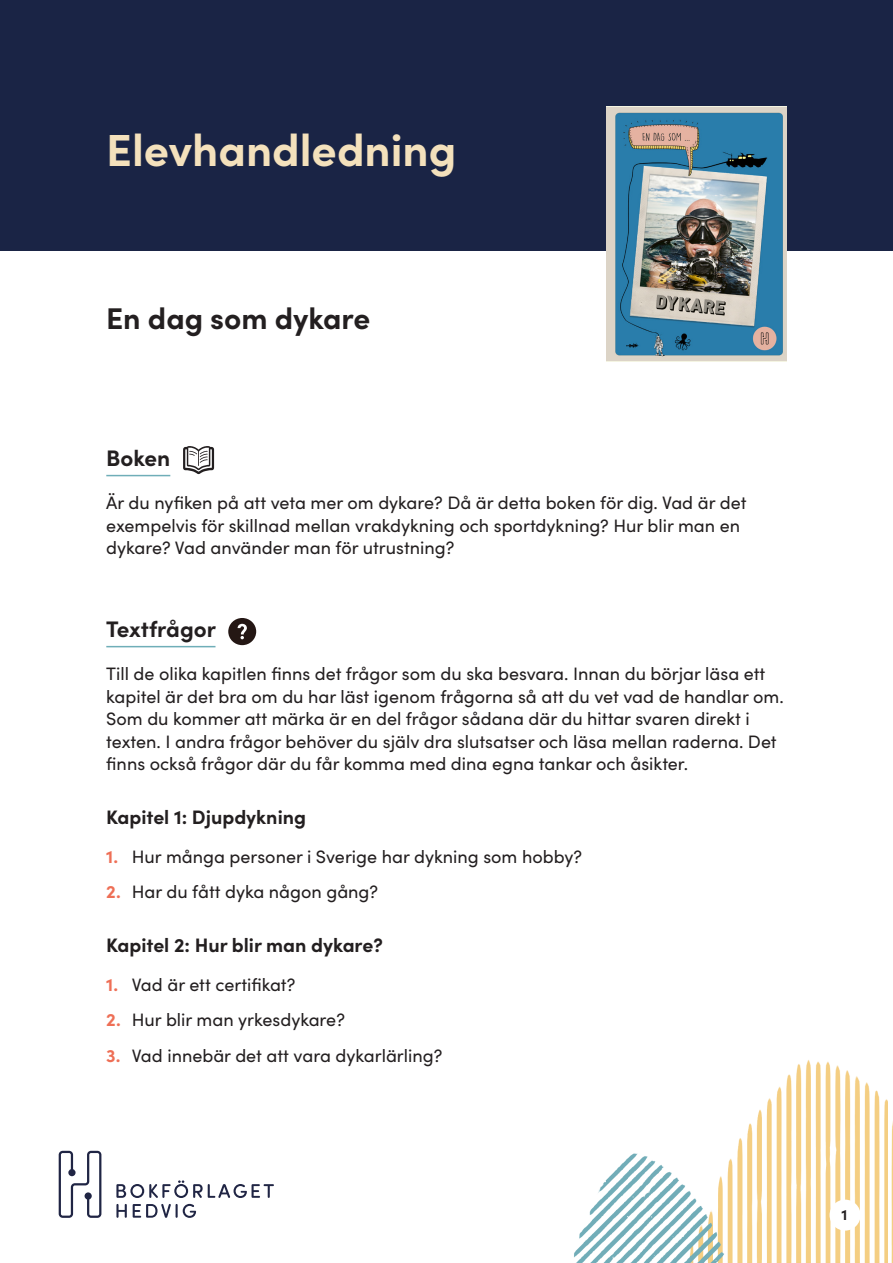
<style>
.page{position:relative;width:893px;height:1263px;background:#fff}
.page>*{position:absolute;margin:0;border:0;box-sizing:border-box;transform-origin:0 0}
.t1{font:700 45px "Sofia Pro";color:#f4e1bc}
.t2{font:700 30px "Sofia Pro";color:#231f20}
.t3{font:700 22.5px "Sofia Pro";color:#231f20}
.t4{font:700 19.5px "Sofia Pro";color:#231f20}
.t5{font:18px/22.5px "Sofia Pro";color:#231f20}
.t6{font:700 15px "Sofia Pro";color:#231f20}
.s1{font-weight:700;color:#ee6f56}
</style>
<div class="page">
<img style="left:58px;top:449px;width:830px;height:814px">
<div style="left:0;top:0;width:893px;height:251px;background:#1a2445"></div>
<img style="left:606px;top:108px;width:181px;height:253px">
<svg style="left:116px;top:1180px;width:158px;height:18px"></svg>
<svg style="left:116px;top:1204px;width:11px;height:14px"></svg>
<svg style="left:133px;top:1204px;width:63px;height:14px"></svg>
<svg style="left:59px;top:1151px;width:42px;height:67px"></svg>
<div style="left:830px;top:1199px;width:30px;height:31px;background:#fff;border-radius:50%"></div>
<hr style="left:106px;top:475px;width:64px;height:1px;background:#6faeb8">
<hr style="left:106px;top:646px;width:109px;height:1px;background:#6faeb8">
<svg style="left:183px;top:446px;width:31px;height:28px"></svg>
<svg style="left:228px;top:618px;width:28px;height:27px"></svg>
<img style="left:891px;top:1121px;width:2px;height:142px">
<h1 class="t1" style="left:106px;top:116px;width:352px">Elevhandledning</h1>
<h2 class="t2" style="left:106px;top:295px;width:266px">En dag som dykare</h2>
<p class="t3" style="left:106px;top:440px;width:66px">Boken</p>
<p class="t5" style="left:106px;top:491px;width:642px">Är du nyfiken på att veta mer om dykare? Då är detta boken för dig. Vad är det exempelvis för skillnad mellan vrakdykning och sportdykning? Hur blir man en dykare? Vad använder man för utrustning?</p>
<p class="t3" style="left:106px;top:611px;width:111px">Textfrågor</p>
<p class="t5" style="left:106px;top:662px;width:679px">Till de olika kapitlen finns det frågor som du ska besvara. Innan du börjar läsa ett kapitel är det bra om du har läst igenom frågorna så att du vet vad de handlar om.<br>Som du kommer att märka är en del frågor sådana där du hittar svaren direkt i texten. I andra frågor behöver du själv dra slutsatser och läsa mellan raderna. Det finns också frågor där du får komma med dina egna tankar och åsikter.</p>
<p class="t4" style="left:106px;top:802px;width:201px">Kapitel 1: Djupdykning</p>
<p class="t5" style="left:106px;top:844px;width:477px"><span class="s1">1.</span> Hur många personer i Sverige har dykning som hobby?</p>
<p class="t5" style="left:106px;top:880px;width:273px"><span class="s1">2.</span> Har du fått dyka någon gång?</p>
<p class="t4" style="left:106px;top:930px;width:278px">Kapitel 2: Hur blir man dykare?</p>
<p class="t5" style="left:106px;top:972px;width:190px"><span class="s1">1.</span> Vad är ett certifikat?</p>
<p class="t5" style="left:106px;top:1008px;width:240px"><span class="s1">2.</span> Hur blir man yrkesdykare?</p>
<p class="t5" style="left:106px;top:1043px;width:338px"><span class="s1">3.</span> Vad innebär det att vara dykarlärling?</p>
<p class="t6" style="left:842px;top:1204px;width:7px">1</p>
</div>
